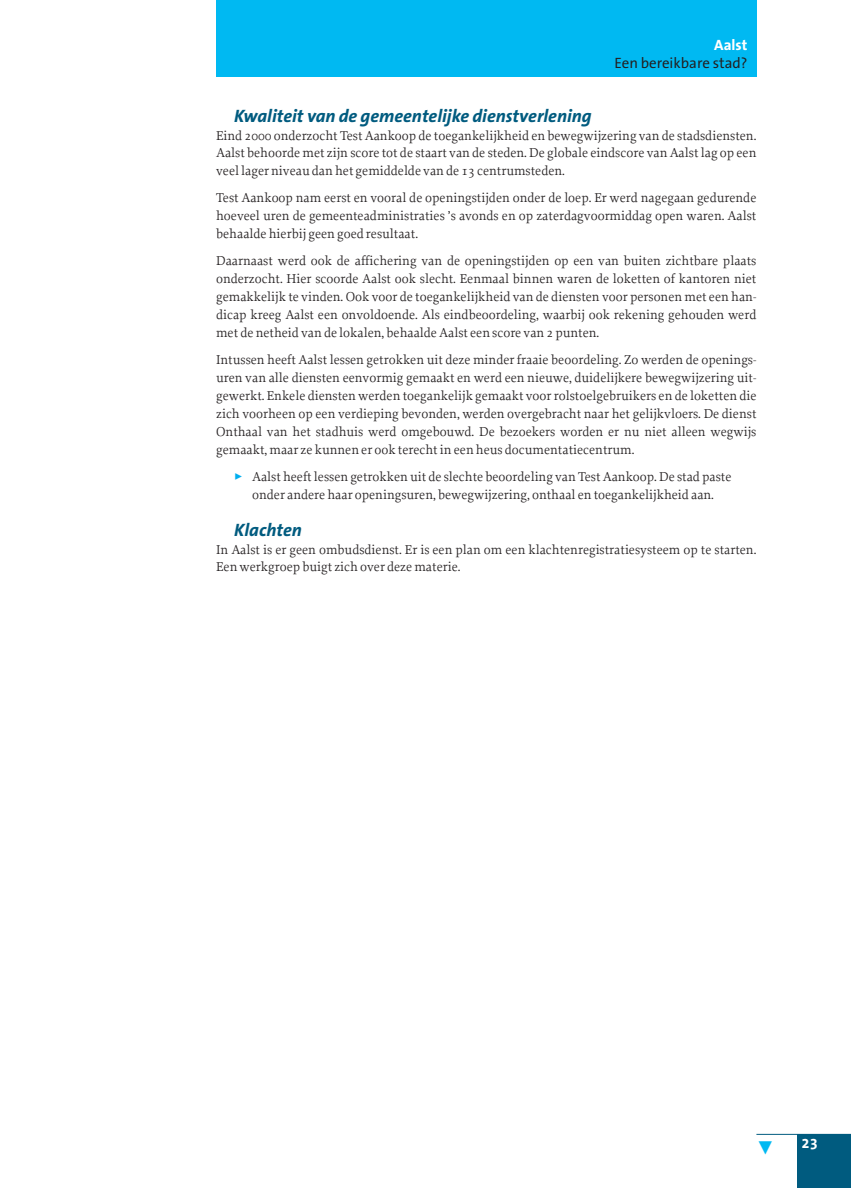
<style>
.page{position:relative;width:851px;height:1188px;background:#fff}
.page>*{position:absolute;margin:0;border:0;box-sizing:border-box;transform-origin:0 0}
.t1{font:italic 700 18px "The Sans Office";color:#005b7f}
.t2{font:15px "The Sans Office";color:#231f20}
.t3{font:700 15px "The Sans Office";color:#fff}
.t4{font:13.5px/18px "Proforma";color:#231f20;text-align:justify}
.s1{color:#00aeef}
</style>
<div class="page">
<div style="left:216px;top:0;width:540px;height:76px;background:#00b9f2"></div>
<div style="left:796px;top:1134px;width:54px;height:54px;background:#005b7f"></div>
<hr style="left:756px;top:1134px;width:94px;height:1px;background:#005b7f">
<p class="t3" style="left:714px;top:39px;width:35px">Aalst</p>
<p class="t2" style="left:614px;top:57px;width:134px">Een bereikbare stad?</p>
<h1 class="t1" style="left:234px;top:109px;width:359px">Kwaliteit van de gemeentelijke dienstverlening</h1>
<p class="t4" style="left:216px;top:127px;width:542px">Eind 2000 onderzocht Test Aankoop de toegankelijkheid en bewegwijzering van de stadsdiensten.<br>Aalst behoorde met zijn score tot de staart van de steden. De globale eindscore van Aalst lag op een veel lager niveau dan het gemiddelde van de 13 centrumsteden.</p>
<p class="t4" style="left:216px;top:190px;width:541px">Test Aankoop nam eerst en vooral de openingstijden onder de loep. Er werd nagegaan gedurende hoeveel uren de gemeenteadministraties ’s avonds en op zaterdagvoormiddag open waren. Aalst behaalde hierbij geen goed resultaat.</p>
<p class="t4" style="left:216px;top:253px;width:542px">Daarnaast werd ook de affichering van de openingstijden op een van buiten zichtbare plaats onderzocht. Hier scoorde Aalst ook slecht. Eenmaal binnen waren de loketten of kantoren niet gemakkelijk te vinden. Ook voor de toegankelijkheid van de diensten voor personen met een han&shy;dicap kreeg Aalst een onvoldoende. Als eindbeoordeling, waarbij ook rekening gehouden werd met de netheid van de lokalen, behaalde Aalst een score van 2 punten.</p>
<p class="t4" style="left:216px;top:352px;width:542px">Intussen heeft Aalst lessen getrokken uit deze minder fraaie beoordeling. Zo werden de openings&shy;uren van alle diensten eenvormig gemaakt en werd een nieuwe, duidelijkere bewegwijzering uit&shy;gewerkt. Enkele diensten werden toegankelijk gemaakt voor rolstoelgebruikers en de loketten die zich voorheen op een verdieping bevonden, werden overgebracht naar het gelijkvloers. De dienst Onthaal van het stadhuis werd omgebouwd. De bezoekers worden er nu niet alleen wegwijs gemaakt, maar ze kunnen er ook terecht in een heus documentatiecentrum.</p>
<p class="t4" style="left:234px;top:469px;width:499px;text-align:center"><span class="s1">✓</span> Aalst heeft lessen getrokken uit de slechte beoordeling van Test Aankoop. De stad paste onder andere haar openingsuren, bewegwijzering, onthaal en toegankelijkheid aan.</p>
<h1 class="t1" style="left:234px;top:523px;width:69px">Klachten</h1>
<p class="t4" style="left:216px;top:541px;width:541px">In Aalst is er geen ombudsdienst. Er is een plan om een klachtenregistratiesysteem op te starten.<br>Een werkgroep buigt zich over deze materie.</p>
<p class="t3" style="left:801px;top:1137px;width:18px">23</p>
</div>
